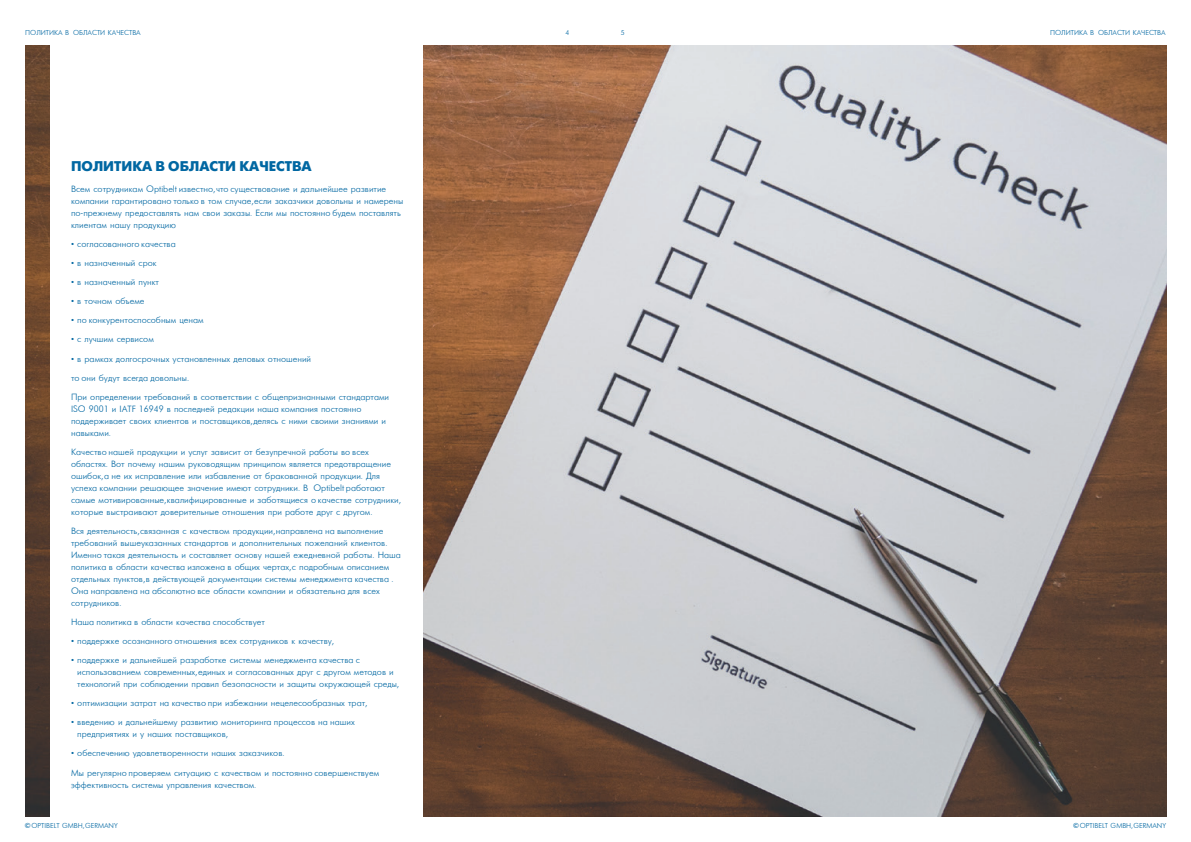
<style>
.page{position:relative;width:1191px;height:842px;background:#fff}
.page>*{position:absolute;margin:0;border:0;box-sizing:border-box;transform-origin:0 0}
.t1{font:700 14px "Futura Futuris C";color:#0067a2}
.t2{font:9px/12px "Futuris";color:#0067a2}
.t3{font:7px "Futuris";color:#0067a2}
</style>
<div class="page">
<img style="left:26px;top:45px;width:1140px;height:772px">
<div style="left:51px;top:40px;width:372px;height:777px;background:#fff"></div>
<p class="t3" style="left:25px;top:29px;width:117px">ПОЛИТИКА В ОБЛАСТИ КАЧЕСТВА</p>
<p class="t3" style="left:1050px;top:29px;width:117px">ПОЛИТИКА В ОБЛАСТИ КАЧЕСТВА</p>
<p class="t3" style="left:565px;top:29px;width:5px">4</p>
<p class="t3" style="left:621px;top:29px;width:5px">5</p>
<h1 class="t1" style="left:71px;top:159px;width:242px">ПОЛИТИКА В ОБЛАСТИ КАЧЕСТВА</h1>
<p class="t2" style="left:71px;top:183px;width:334px">Всем сотрудникам Optibelt известно,что существование и дальнейшее развитие компании гарантировано только в том случае,если заказчики довольны и намерены по-прежнему предоставлять нам свои заказы. Если мы постоянно будем поставлять клиентам нашу продукцию</p>
<p class="t2" style="left:71px;top:238px;width:106px">• согласованного качества</p>
<p class="t2" style="left:71px;top:257px;width:87px">• в назначенный срок</p>
<p class="t2" style="left:71px;top:276px;width:89px">• в назначенный пункт</p>
<p class="t2" style="left:71px;top:295px;width:75px">• в точном объеме</p>
<p class="t2" style="left:71px;top:314px;width:134px">• по конкурентоспособным ценам</p>
<p class="t2" style="left:71px;top:334px;width:84px">• с лучшим сервисом</p>
<p class="t2" style="left:71px;top:349px;width:319px;line-height:19.1px">• в рамках долгосрочных установленных деловых отношений<br>то они будут всегда довольны.<br>При определении требований в соответствии с общепризнанными стандартами</p>
<p class="t2" style="left:71px;top:403px;width:316px">ISO 9001 и IATF 16949 в последней редакции наша компания постоянно поддерживает своих клиентов и поставщиков,делясь с ними своими знаниями и навыками.</p>
<p class="t2" style="left:71px;top:446px;width:331px">Качество нашей продукции и услуг зависит от безупречной работы во всех областях. Вот почему нашим руководящим принципом является предотвращение ошибок,а не их исправление или избавление от бракованной продукции. Для успеха компании решающее значение имеют сотрудники. В Optibelt работают самые мотивированные,квалифицированные и заботящиеся о качестве сотрудники, которые выстраивают доверительные отношения при работе друг с другом.</p>
<p class="t2" style="left:71px;top:525px;width:331px">Вся деятельность,связанная с качеством продукции,направлена на выполнение требований вышеуказанных стандартов и дополнительных пожеланий клиентов.<br>Именно такая деятельность и составляет основу нашей ежедневной работы. Наша политика в области качества изложена в общих чертах,с подробным описанием отдельных пунктов,в действующей документации системы менеджмента качества .<br>Она направлена на абсолютно все области компании и обязательна для всех сотрудников.</p>
<p class="t2" style="left:71px;top:616px;width:195px">Наша политика в области качества способствует</p>
<p class="t2" style="left:71px;top:635px;width:264px">• поддержке осознанного отношения всех сотрудников к качеству,</p>
<p class="t2" style="left:77px;top:654px;width:323px;text-indent:-6px">• поддержке и дальнейшей разработке системы менеджмента качества с использованием современных,единых и согласованных друг с другом методов и технологий при соблюдении правил безопасности и защиты окружающей среды,</p>
<p class="t2" style="left:71px;top:697px;width:298px">• оптимизации затрат на качество при избежании нецелесообразных трат,</p>
<p class="t2" style="left:77px;top:716px;width:279px;text-indent:-6px">• введению и дальнейшему развитию мониторинга процессов на наших предприятиях и у наших поставщиков,</p>
<p class="t2" style="left:71px;top:744px;width:309px;line-height:19.1px">• обеспечению удовлетворенности наших заказчиков.<br>Мы регулярно проверяем ситуацию с качеством и постоянно совершенствуем</p>
<p class="t2" style="left:71px;top:779px;width:187px">эффективность системы управления качеством.</p>
<p class="t3" style="left:25px;top:822px;width:94px">© OPTIBELT GMBH,GERMANY</p>
<p class="t3" style="left:1073px;top:822px;width:94px">© OPTIBELT GMBH,GERMANY</p>
</div>
